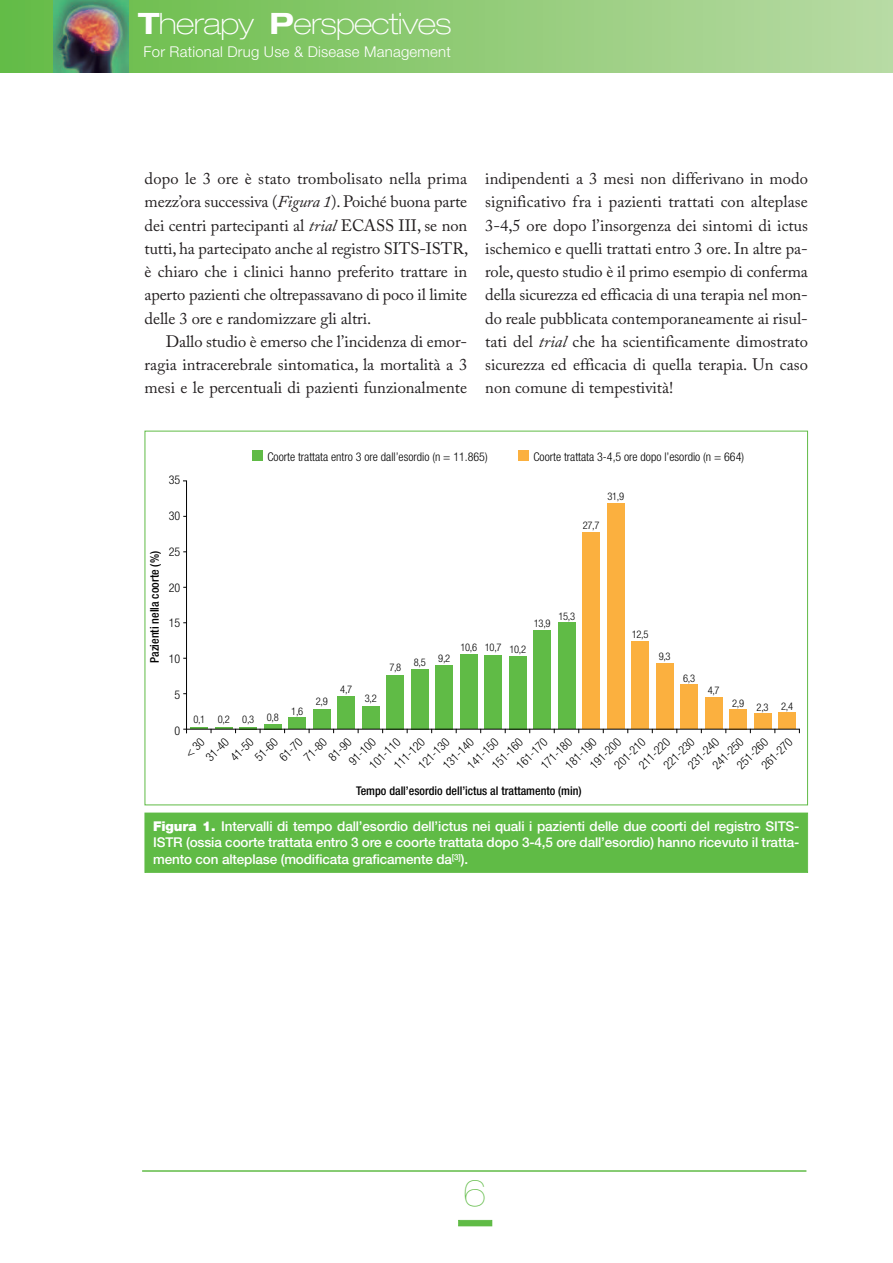
<style>
.page{position:relative;width:893px;height:1263px;background:#fff}
.page>*{position:absolute;margin:0;border:0;box-sizing:border-box;transform-origin:0 0}
.t1{font:200 expanded 36px "Helvetica Neue LT Std";color:#60bb46}
.t2{font:100 expanded 29.55px "Helvetica Neue LT Std";letter-spacing:-.02em;color:#fff}
.t3{font:16.5px/23.2px "Adobe Caslon Pro";color:#231f20;text-align:justify}
.t4{font:300 14.85px "Helvetica Neue";letter-spacing:.015em;color:#fff}
.t5{font:500 13.5px/16.5px "Helvetica Neue LT Std";letter-spacing:-.01em;color:#fff;text-align:justify}
.t6{font:300 condensed 12px "Helvetica Neue LT Std";color:#000}
.t7{font:500 condensed 12px "Helvetica Neue LT Std";color:#000}
.t8{font:300 condensed 10.5px "Helvetica Neue LT Std";letter-spacing:-.03em;color:#000}
.s1{font-weight:700}
.s2{font-style:italic}
.s3{font-weight:900}
</style>
<div class="page">
<div style="left:0;top:0;width:893px;height:72px;background:linear-gradient(to right,#63bb44,#b9daa4)"></div>
<img style="left:54px;top:0;width:74px;height:72px">
<hr style="left:142px;top:1170px;width:664px;height:2px;background:#60bb46">
<hr style="left:459px;top:1221px;width:32px;height:4px;background:#60bb46">
<div style="left:458px;top:1220px;width:34px;height:6px;border:1px solid #60bb46"></div>
<div style="left:754px;top:713px;width:17px;height:16px;background:#fbb03f"></div>
<div style="left:778px;top:713px;width:17px;height:16px;background:#fbb03f"></div>
<div style="left:705px;top:698px;width:17px;height:31px;background:#fbb03f"></div>
<div style="left:729px;top:709px;width:17px;height:20px;background:#fbb03f"></div>
<div style="left:656px;top:663px;width:17px;height:66px;background:#fbb03f"></div>
<div style="left:680px;top:685px;width:17px;height:44px;background:#fbb03f"></div>
<div style="left:607px;top:503px;width:17px;height:226px;background:#fbb03f"></div>
<div style="left:631px;top:641px;width:17px;height:88px;background:#fbb03f"></div>
<div style="left:558px;top:622px;width:17px;height:107px;background:#60bb46"></div>
<div style="left:582px;top:532px;width:17px;height:197px;background:#fbb03f"></div>
<div style="left:509px;top:656px;width:17px;height:73px;background:#60bb46"></div>
<div style="left:533px;top:630px;width:17px;height:99px;background:#60bb46"></div>
<div style="left:460px;top:654px;width:17px;height:75px;background:#60bb46"></div>
<div style="left:484px;top:655px;width:17px;height:74px;background:#60bb46"></div>
<div style="left:411px;top:669px;width:17px;height:60px;background:#60bb46"></div>
<div style="left:435px;top:665px;width:17px;height:64px;background:#60bb46"></div>
<div style="left:362px;top:706px;width:17px;height:23px;background:#60bb46"></div>
<div style="left:386px;top:675px;width:17px;height:54px;background:#60bb46"></div>
<div style="left:313px;top:709px;width:17px;height:20px;background:#60bb46"></div>
<div style="left:337px;top:696px;width:18px;height:33px;background:#60bb46"></div>
<div style="left:264px;top:724px;width:17px;height:5px;background:#60bb46"></div>
<div style="left:289px;top:718px;width:17px;height:11px;background:#60bb46"></div>
<hr style="left:186px;top:480px;width:1px;height:253px;background:#000">
<hr style="left:183px;top:729px;width:617px;height:1px;background:#000">
<div style="left:252px;top:450px;width:11px;height:11px;background:#60bb46"></div>
<div style="left:518px;top:450px;width:11px;height:11px;background:#fbb03f"></div>
<div style="left:145px;top:813px;width:662px;height:59px;background:#60bb46"></div>
<div style="left:145px;top:813px;width:663px;height:60px;border:1px solid #60bb46"></div>
<svg style="left:186px;top:727px;width:75px;height:7px"></svg>
<h2 class="t2" style="left:138px;top:13px;width:315px"><span class="s1">T</span>herapy <span class="s1">P</span>erspectives</h2>
<p class="t4" style="left:144px;top:42px;width:309px">For Rational Drug Use &amp; Disease Management</p>
<p class="t3" style="left:145px;top:169px;width:325px">dopo le 3 ore è stato trombolisato nella prima mezz’ora successiva (<span class="s2">Figura 1</span>).Poiché buona parte dei centri partecipanti al <span class="s2">trial</span> ECASS III, se non tutti, ha partecipato anche al registro SITS-ISTR, è chiaro che i clinici hanno preferito trattare in aperto pazienti che oltrepassavano di poco il limite delle 3 ore e randomizzare gli altri.</p>
<p class="t3" style="left:145px;top:332px;width:324px;text-indent:21px">Dallo studio è emerso che l’incidenza di emor&shy;ragia intracerebrale sintomatica, la mortalità a 3 mesi e le percentuali di pazienti funzionalmente</p>
<p class="t3" style="left:485px;top:169px;width:324px">indipendenti a 3 mesi non differivano in modo significativo fra i pazienti trattati con alteplase 3-4,5 ore dopo l’insorgenza dei sintomi di ictus ischemico e quelli trattati entro 3 ore. In altre pa&shy;role, questo studio è il primo esempio di conferma della sicurezza ed efficacia di una terapia nel mon&shy;do reale pubblicata contemporaneamente ai risul&shy;tati del <span class="s2">trial</span> che ha scientificamente dimostrato sicurezza ed efficacia di quella terapia. Un caso non comune di tempestività!</p>
<p class="t6" style="left:169px;top:476px;width:13px">35</p>
<p class="t6" style="left:169px;top:512px;width:13px">30</p>
<p class="t7" style="left:150px;top:663px;width:113px;rotate:-90deg">Pazienti nella coorte (%)</p>
<p class="t6" style="left:169px;top:547px;width:13px">25</p>
<p class="t6" style="left:169px;top:583px;width:13px">20</p>
<p class="t6" style="left:169px;top:619px;width:13px">15</p>
<p class="t6" style="left:169px;top:654px;width:13px">10</p>
<p class="t6" style="left:174px;top:690px;width:7px">5</p>
<p class="t6" style="left:174px;top:726px;width:7px">0</p>
<p class="t6" style="left:267px;top:452px;width:222px">Coorte trattata entro 3 ore dall’esordio (n = 11.865)</p>
<p class="t6" style="left:533px;top:452px;width:212px">Coorte trattata 3-4,5 ore dopo l’esordio (n = 664)</p>
<p class="t8" style="left:583px;top:521px;width:18px">27,7</p>
<p class="t8" style="left:607px;top:492px;width:18px">31,9</p>
<p class="t8" style="left:193px;top:716px;width:87px">0,1 0,2 0,3 0,8</p>
<p class="t8" style="left:291px;top:707px;width:13px">1,6</p>
<p class="t8" style="left:316px;top:698px;width:13px">2,9</p>
<p class="t8" style="left:340px;top:685px;width:13px">4,7</p>
<p class="t8" style="left:365px;top:695px;width:13px">3,2</p>
<p class="t8" style="left:389px;top:663px;width:13px">7,8</p>
<p class="t8" style="left:414px;top:656px;width:38px">8,5 9,2</p>
<p class="t8" style="left:460px;top:644px;width:67px">10,6 10,7 10,2</p>
<p class="t8" style="left:534px;top:619px;width:18px">13,9</p>
<p class="t8" style="left:558px;top:612px;width:18px">15,3</p>
<p class="t8" style="left:632px;top:631px;width:18px">12,5</p>
<p class="t8" style="left:659px;top:653px;width:13px">9,3</p>
<p class="t8" style="left:683px;top:674px;width:13px">6,3</p>
<p class="t8" style="left:708px;top:687px;width:13px">4,7</p>
<p class="t8" style="left:732px;top:702px;width:62px">2,9 2,3 2,4</p>
<p class="t6" style="left:736px;top:764px;width:40px;rotate:-45deg">251-260</p>
<p class="t6" style="left:711px;top:764px;width:40px;rotate:-45deg">241-250</p>
<p class="t6" style="left:760px;top:764px;width:40px;rotate:-45deg">261-270</p>
<p class="t6" style="left:687px;top:764px;width:40px;rotate:-45deg">231-240</p>
<p class="t6" style="left:662px;top:764px;width:40px;rotate:-45deg">221-230</p>
<p class="t6" style="left:638px;top:764px;width:40px;rotate:-45deg">211-220</p>
<p class="t6" style="left:613px;top:764px;width:40px;rotate:-45deg">201-210</p>
<p class="t6" style="left:589px;top:764px;width:40px;rotate:-45deg">191-200</p>
<p class="t6" style="left:564px;top:764px;width:40px;rotate:-45deg">181-190</p>
<p class="t6" style="left:540px;top:764px;width:40px;rotate:-45deg">171-180</p>
<p class="t6" style="left:515px;top:764px;width:40px;rotate:-45deg">161-170</p>
<p class="t6" style="left:491px;top:764px;width:40px;rotate:-45deg">151-160</p>
<p class="t6" style="left:466px;top:764px;width:40px;rotate:-45deg">141-150</p>
<p class="t6" style="left:442px;top:764px;width:40px;rotate:-45deg">131-140</p>
<p class="t6" style="left:417px;top:764px;width:40px;rotate:-45deg">121-130</p>
<p class="t6" style="left:393px;top:764px;width:40px;rotate:-45deg">111-120</p>
<p class="t6" style="left:368px;top:764px;width:40px;rotate:-45deg">101-110</p>
<p class="t6" style="left:348px;top:760px;width:34px;rotate:-45deg">91-100</p>
<p class="t6" style="left:205px;top:756px;width:29px;rotate:-45deg">31-40</p>
<p class="t6" style="left:229px;top:756px;width:29px;rotate:-45deg">41-50</p>
<p class="t6" style="left:254px;top:756px;width:29px;rotate:-45deg">51-60</p>
<p class="t6" style="left:278px;top:756px;width:29px;rotate:-45deg">61-70</p>
<p class="t6" style="left:303px;top:756px;width:29px;rotate:-45deg">71-80</p>
<p class="t6" style="left:327px;top:756px;width:29px;rotate:-45deg">81-90</p>
<p class="t7" style="left:356px;top:787px;width:227px">Tempo dall’esordio dell’ictus al trattamento (min)</p>
<p class="t5" style="left:153px;top:819px;width:648px"><span class="s3">Figura 1.</span> Intervalli di tempo dall’esordio dell’ictus nei quali i pazienti delle due coorti del registro SITS-ISTR (ossia coorte trattata entro 3 ore e coorte trattata dopo 3-4,5 ore dall’esordio) hanno ricevuto il tratta&shy;mento con alteplase (modificata graficamente da<sup>[3]</sup>).</p>
<h1 class="t1" style="left:463px;top:1180px;width:25px">6</h1>
</div>
